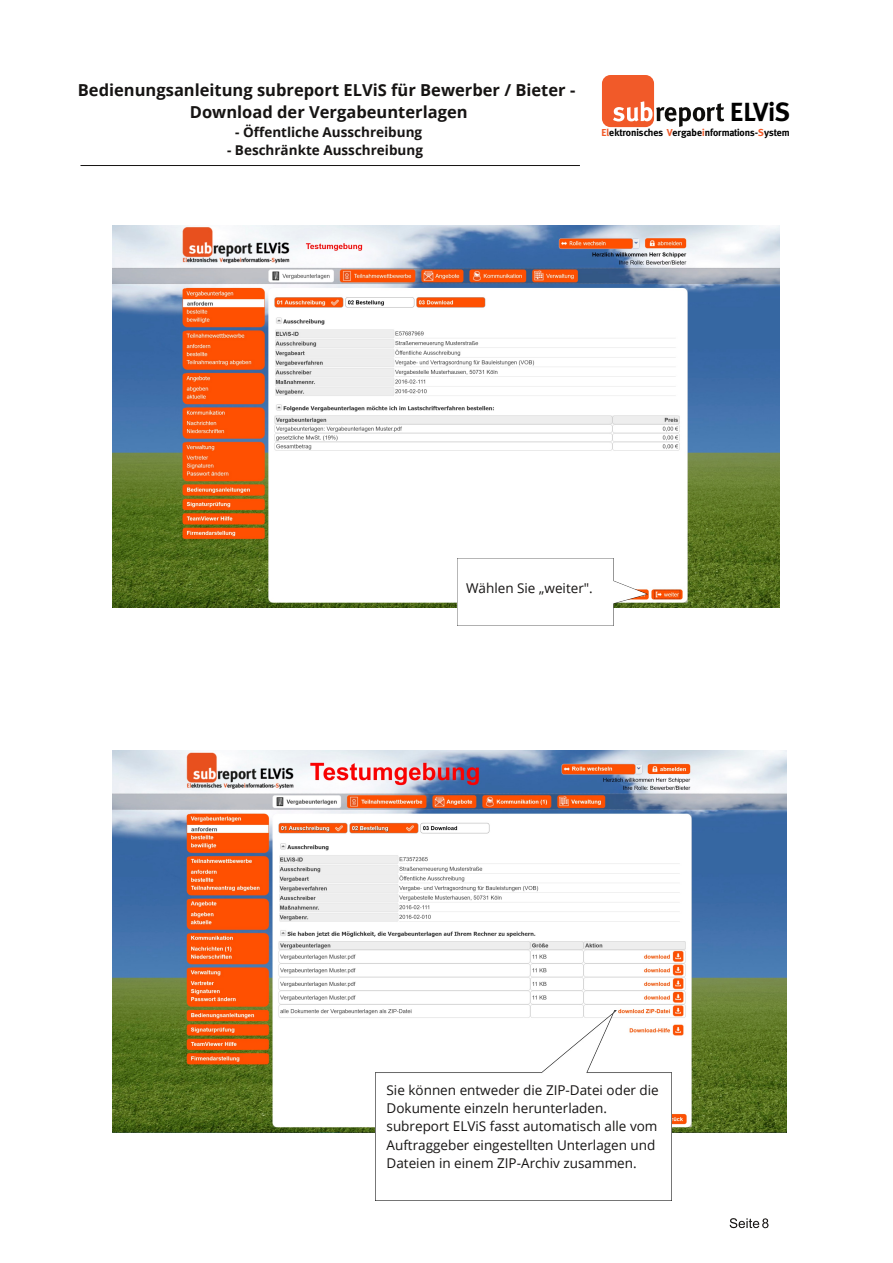
<style>
.page{position:relative;width:893px;height:1263px;background:#fff}
.page>*{position:absolute;margin:0;border:0;box-sizing:border-box;transform-origin:0 0}
.t1{font:700 26.25px "Meta";color:#000}
.t2{font:700 16.5px/22.5px "Open Sans";color:#161413;text-align:center}
.t3{font:13.5px/18.5px "Open Sans";color:#161413}
.t4{font:700 13.5px "Open Sans";color:#161413}
.t5{font:700 10.05px "Meta";color:#000}
.s1{color:#f15a29}
</style>
<div class="page">
<div style="left:602px;top:75px;width:52px;height:52px;background:#f15a29;border-radius:9px"></div>
<svg style="left:613px;top:101px;width:111px;height:26px"></svg>
<hr style="left:81px;top:165px;width:499px;height:1px;background:#161413">
<img style="left:112px;top:225px;width:668px;height:383px">
<img style="left:112px;top:750px;width:674px;height:382px">
<svg style="left:730px;top:1218px;width:38px;height:10px"></svg>
<img style="left:458px;top:558px;width:189px;height:68px">
<img style="left:375px;top:1010px;width:296px;height:190px">
<p class="t2" style="left:78px;top:78px;width:499px">Bedienungsanleitung subreport ELViS für Bewerber / Bieter -<br>Download der Vergabeunterlagen</p>
<p class="t4" style="left:235px;top:122px;width:188px">- Öffentliche Ausschreibung</p>
<p class="t4" style="left:227px;top:141px;width:197px">- Beschränkte Ausschreibung</p>
<h1 class="t1" style="left:730px;top:101px;width:61px">ELViS</h1>
<p class="t5" style="left:602px;top:129px;width:190px"><span class="s1">El</span>ektronisches <span class="s1">V</span>ergabe nformations-<span class="s1">S</span>ystem</p>
<p class="t3" style="left:466px;top:578px;width:128px">Wählen Sie „weiter".</p>
<p class="t3" style="left:387px;top:1080px;width:274px">Sie können entweder die ZIP-Datei oder die Dokumente einzeln herunterladen. subreport ELViS fasst automatisch alle vom Auftraggeber eingestellten Unterlagen und Dateien in einem ZIP-Archiv zusammen.</p>
</div>
